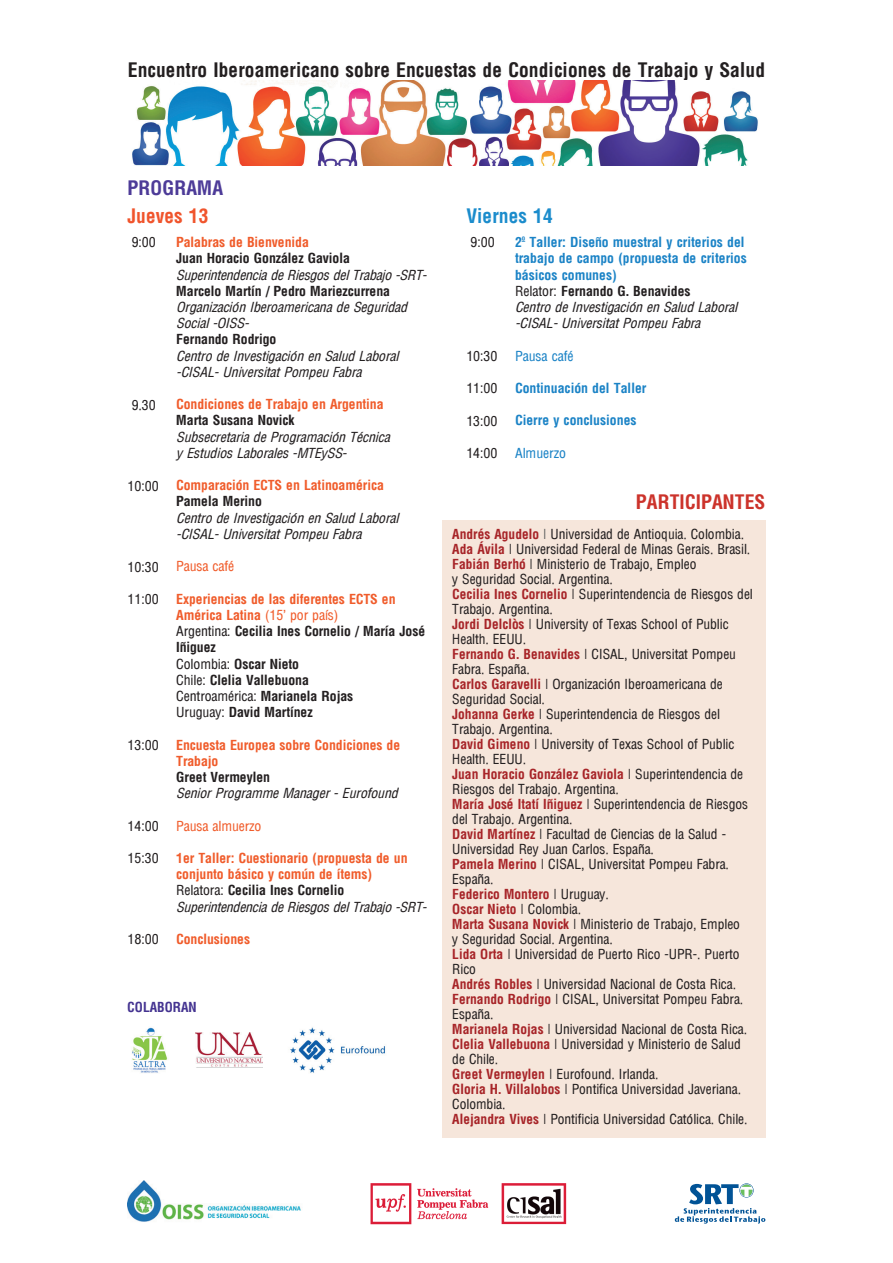
<style>
.page{position:relative;width:893px;height:1263px;background:#fff}
.page>*{position:absolute;margin:0;border:0;box-sizing:border-box;transform-origin:0 0}
.t1{font:700 condensed 19.5px "Arena";color:#231f20}
.t2{font:700 condensed 19.5px "Arena";color:#cc332b}
.t3{font:700 condensed 19.5px "Arena";color:#1b8ccc}
.t4{font:700 condensed 19.5px "Arena";color:#4d3b98}
.t5{font:700 condensed 19.5px "Arena";color:#f0542c}
.t6{font:13.5px/15px "Arena Condensed";letter-spacing:-.005em;color:#231f20}
.t7{font:italic condensed 13.5px/16.2px "Arena";letter-spacing:-.01em;color:#231f20}
.t8{font:700 condensed 13.5px/16.2px "Arena";letter-spacing:-.01em;color:#231f20}
.t9{font:700 condensed 13.5px/16.2px "Arena";letter-spacing:-.01em;color:#f05c2b}
.t10{font:700 condensed 13.5px/16.2px "Arena";letter-spacing:-.005em;color:#1b83c6}
.t11{font:700 condensed 13.5px/15px "Arena";letter-spacing:-.005em;color:#a72428}
.t12{font:13.5px "Arena Condensed";letter-spacing:-.01em;color:#f05c2b}
.t13{font:13.5px "Arena Condensed";letter-spacing:-.005em;color:#1b83c6}
.t14{font:700 condensed 13.5px "Arena";letter-spacing:-.005em;color:#453491}
.s1{color:#f05c2b}
.s2{font-family:"Arena Condensed";font-weight:400;font-stretch:normal;color:#f05c2b}
.s3{font-family:"Arena Condensed";font-weight:400;font-stretch:normal}
.s4{font-family:"Arena";font-weight:700;font-stretch:condensed}
.s5{font-family:"Arena Condensed";font-weight:400;font-stretch:normal;color:#231f20}
.s6{color:#231f20}
.s7{font-weight:400;font-style:italic;color:#231f20}
.s8{font-family:"Arena";font-weight:700;font-stretch:condensed;color:#a72428}
.s9{color:#545758}
</style>
<div class="page">
<img style="left:290px;top:1027px;width:95px;height:46px">
<div style="left:442px;top:521px;width:323px;height:617px;background:#f6e6db"></div>
<img style="left:132px;top:81px;width:626px;height:85px">
<img style="left:132px;top:1027px;width:36px;height:46px">
<img style="left:195px;top:1032px;width:67px;height:36px">
<div style="left:740px;top:1183px;width:13px;height:14px;border:1px solid #015396;border-radius:50%"></div>
<svg style="left:675px;top:1184px;width:90px;height:39px"></svg>
<img style="left:128px;top:1181px;width:173px;height:41px">
<img style="left:370px;top:1183px;width:197px;height:42px">
<h1 class="t1" style="left:128px;top:58px;width:639px">Encuentro Iberoamericano sobre Encuestas de Condiciones de Trabajo y Salud</h1>
<h1 class="t4" style="left:128px;top:176px;width:97px">PROGRAMA</h1>
<h1 class="t5" style="left:128px;top:203px;width:83px">Jueves 13</h1>
<h1 class="t3" style="left:466px;top:203px;width:88px">Viernes 14</h1>
<p class="t6" style="left:132px;top:235px;width:26px">9:00</p>
<p class="t6" style="left:132px;top:397px;width:26px">9.30</p>
<p class="t6" style="left:128px;top:478px;width:33px">10:00</p>
<p class="t6" style="left:128px;top:559px;width:33px">10:30</p>
<p class="t6" style="left:128px;top:592px;width:33px">11:00</p>
<p class="t6" style="left:128px;top:737px;width:33px">13:00</p>
<p class="t6" style="left:128px;top:818px;width:33px">14:00</p>
<p class="t6" style="left:128px;top:851px;width:33px">15:30</p>
<p class="t6" style="left:128px;top:932px;width:33px">18:00</p>
<p class="t9" style="left:176px;top:234px;width:134px">Palabras de Bienvenida</p>
<p class="t8" style="left:176px;top:250px;width:175px">Juan Horacio González Gaviola</p>
<p class="t7" style="left:176px;top:267px;width:252px">Superintendencia de Riesgos del Trabajo -SRT-</p>
<p class="t8" style="left:176px;top:283px;width:215px">Marcelo Martín / Pedro Mariezcurrena</p>
<p class="t7" style="left:176px;top:299px;width:232px">Organización Iberoamericana de Seguridad<br>Social -OISS-</p>
<p class="t8" style="left:176px;top:331px;width:102px">Fernando Rodrigo</p>
<p class="t7" style="left:176px;top:348px;width:224px">Centro de Investigación en Salud Laboral -CISAL- Universitat Pompeu Fabra</p>
<p class="t9" style="left:176px;top:396px;width:209px">Condiciones de Trabajo en Argentina</p>
<p class="t8" style="left:176px;top:412px;width:120px">Marta Susana Novick</p>
<p class="t7" style="left:176px;top:429px;width:215px">Subsecretaria de Programación Técnica y Estudios Laborales -MTEySS-</p>
<p class="t9" style="left:176px;top:477px;width:209px">Comparación ECTS en Latinoamérica</p>
<p class="t8" style="left:176px;top:493px;width:87px">Pamela Merino</p>
<p class="t7" style="left:176px;top:510px;width:224px">Centro de Investigación en Salud Laboral -CISAL- Universitat Pompeu Fabra</p>
<p class="t12" style="left:176px;top:559px;width:59px">Pausa café</p>
<p class="t8" style="left:176px;top:591px;width:251px"><span class="s1">Experiencias de las diferentes ECTS en<br>América Latina</span> <span class="s2">(15’ por país)<br></span><span class="s3">Argentina:</span> Cecilia Ines Cornelio / María José<br>Iñiguez<br><span class="s3">Colombia:</span> Oscar Nieto<br><span class="s3">Chile:</span> Clelia Vallebuona</p>
<p class="t6" style="left:176px;top:689px;width:179px">Centroamérica: <span class="s4">Marianela Rojas</span></p>
<p class="t8" style="left:176px;top:704px;width:138px"><span class="s3">Uruguay:</span> David Martínez</p>
<p class="t9" style="left:176px;top:736px;width:226px">Encuesta Europea sobre Condiciones de<br>Trabajo</p>
<p class="t8" style="left:176px;top:769px;width:95px">Greet Vermeylen</p>
<p class="t7" style="left:176px;top:785px;width:223px">Senior Programme Manager - Eurofound</p>
<p class="t12" style="left:176px;top:818px;width:87px">Pausa almuerzo</p>
<p class="t9" style="left:176px;top:850px;width:252px">1er Taller: Cuestionario (propuesta de un conjunto básico y común de ítems)<br><span class="s5">Relatora:</span> <span class="s6">Cecilia Ines Cornelio </span><span class="s7">Superintendencia de Riesgos del Trabajo -SRT-</span></p>
<p class="t9" style="left:176px;top:931px;width:75px">Conclusiones</p>
<p class="t14" style="left:127px;top:999px;width:71px">COLABORAN</p>
<p class="t6" style="left:470px;top:235px;width:26px">9:00</p>
<p class="t6" style="left:466px;top:349px;width:33px">10:30</p>
<p class="t6" style="left:466px;top:381px;width:33px">11:00</p>
<p class="t6" style="left:466px;top:413px;width:33px">13:00</p>
<p class="t6" style="left:466px;top:446px;width:33px">14:00</p>
<p class="t10" style="left:515px;top:234px;width:233px">2º Taller: Diseño muestral y criterios del trabajo de campo (propuesta de criterios básicos comunes)<br><span class="s5">Relator:</span> <span class="s6">Fernando G. Benavides<br></span><span class="s7">Centro de Investigación en Salud Laboral -CISAL- Universitat Pompeu Fabra</span></p>
<p class="t13" style="left:515px;top:348px;width:60px">Pausa café</p>
<p class="t10" style="left:515px;top:380px;width:133px">Continuación del Taller</p>
<p class="t10" style="left:515px;top:412px;width:123px">Cierre y conclusiones</p>
<p class="t13" style="left:515px;top:445px;width:52px">Almuerzo</p>
<h1 class="t2" style="left:636px;top:490px;width:131px">PARTICIPANTES</h1>
<p class="t6" style="left:452px;top:527px;width:302px"><span class="s8">Andrés Agudelo</span> <span class="s9">|</span> Universidad de Antioquia. Colombia.<br><span class="s8">Ada Ávila</span> | Universidad Federal de Minas Gerais. Brasil.<br><span class="s8">Fabián Berhó</span> | Ministerio de Trabajo, Empleo<br>y Seguridad Social. Argentina.<br><span class="s8">Cecilia Ines Cornelio</span> | Superintendencia de Riesgos del Trabajo. Argentina.<br><span class="s8">Jordi Delclòs</span> | University of Texas School of Public Health. EEUU.<br><span class="s8">Fernando G. Benavides</span> | CISAL, Universitat Pompeu Fabra. España.<br><span class="s8">Carlos Garavelli</span> | Organización Iberoamericana de Seguridad Social.<br><span class="s8">Johanna Gerke</span> | Superintendencia de Riesgos del Trabajo. Argentina.<br><span class="s8">David Gimeno</span> | University of Texas School of Public Health. EEUU.</p>
<p class="t11" style="left:452px;top:767px;width:292px">Juan Horacio González Gaviola <span class="s5">| Superintendencia de</span></p>
<p class="t6" style="left:452px;top:782px;width:297px">Riesgos del Trabajo. Argentina.<br><span class="s8">María José Itatí Iñiguez</span> | Superintendencia de Riesgos del Trabajo. Argentina.<br><span class="s8">David Martínez</span> | Facultad de Ciencias de la Salud - Universidad Rey Juan Carlos. España.<br><span class="s8">Pamela Merino</span> | CISAL, Universitat Pompeu Fabra.<br>España.</p>
<p class="t11" style="left:452px;top:887px;width:158px">Federico Montero <span class="s5">| Uruguay.<br></span>Oscar Nieto <span class="s5">| Colombia.</span></p>
<p class="t6" style="left:452px;top:917px;width:297px"><span class="s8">Marta Susana Novick</span> | Ministerio de Trabajo, Empleo y Seguridad Social. Argentina.<br><span class="s8">Lida Orta</span> | Universidad de Puerto Rico -UPR-. Puerto Rico<br><span class="s8">Andrés Robles</span> | Universidad Nacional de Costa Rica.<br><span class="s8">Fernando Rodrigo</span> | CISAL, Universitat Pompeu Fabra.<br>España.<br><span class="s8">Marianela Rojas</span> | Universidad Nacional de Costa Rica.<br><span class="s8">Clelia Vallebuona</span> | Universidad y Ministerio de Salud de Chile.<br><span class="s8">Greet Vermeylen</span> | Eurofound. Irlanda.<br><span class="s8">Gloria H. Villalobos</span> | Pontifica Universidad Javeriana.<br>Colombia.<br><span class="s8">Alejandra Vives</span> | Pontificia Universidad Católica. Chile.</p>
</div>
